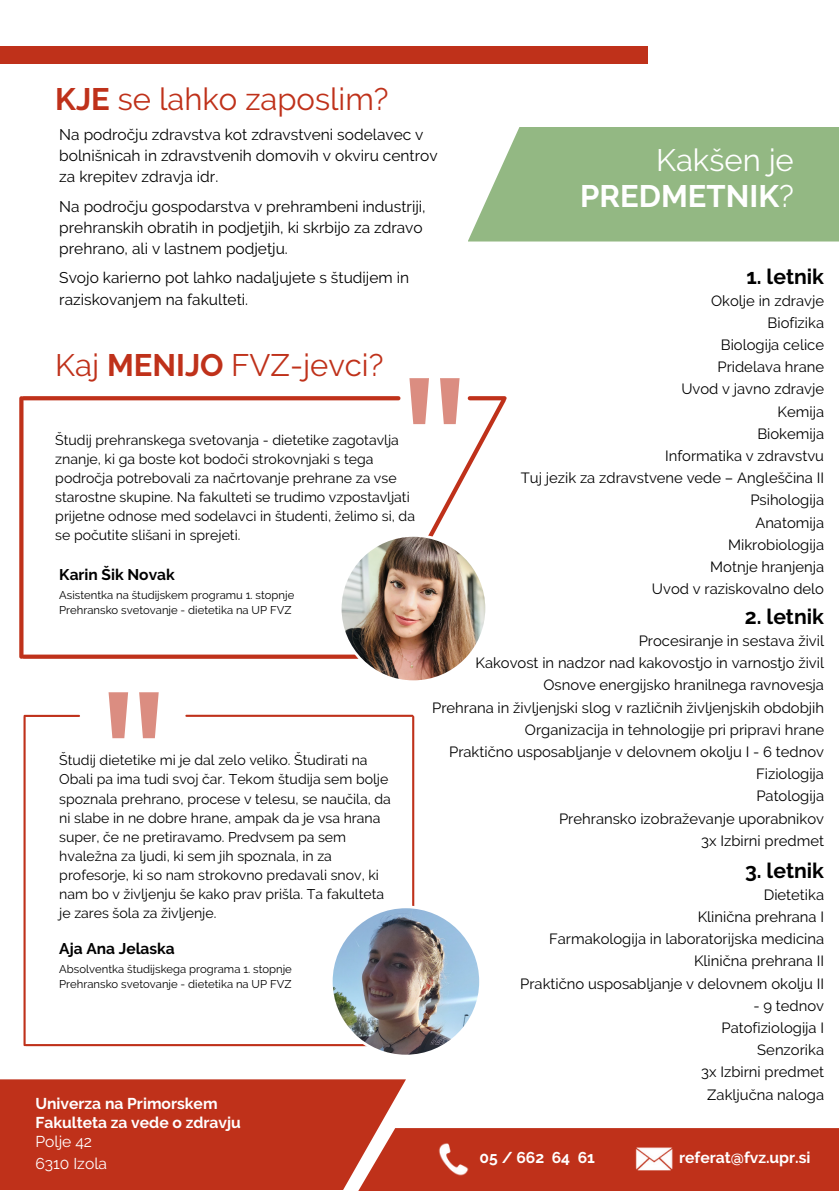
<style>
.page{position:relative;width:839px;height:1191px;background:#fff}
.page>*{position:absolute;margin:0;border:0;box-sizing:border-box;transform-origin:0 0}
.t1{font:600 159px "Hero New";color:#bf311a}
.t2{font:31px "Raleway";color:#bf311a}
.t3{font:700 31px/36px "Raleway";color:#fff;text-align:right}
.t4{font:700 21.2px "Raleway";color:#000}
.t5{font:700 15.6px/19px "Raleway";color:#fff}
.t6{font:15.6px "Raleway";color:#fff}
.t7{font:15.4px/21.2px "Raleway";color:#000}
.t8{font:700 15.4px "Raleway";color:#000}
.t9{font:14.8px/22.2px "Raleway";color:#000;text-align:right}
.t10{font:14px/19px "Raleway";color:#000}
.t11{font:11.2px/15px "Raleway";color:#000}
.s1{font-weight:700}
.s2{font-weight:400}
</style>
<div class="page">
<svg style="left:468px;top:127px;width:370px;height:115px;background:#9cbe8d"></svg>
<div style="left:343px;top:1128px;width:495px;height:63px;background:#bf311a"></div>
<hr style="left:186px;top:715px;width:226px;height:2px;background:#bf311a">
<hr style="left:25px;top:715px;width:54px;height:2px;background:#bf311a">
<hr style="left:412px;top:717px;width:2px;height:238px;background:#bf311a">
<hr style="left:23px;top:717px;width:3px;height:328px;background:#bf311a">
<hr style="left:26px;top:1044px;width:369px;height:2px;background:#bf311a">
<svg style="left:24px;top:396px;width:315px;height:4px"></svg>
<svg style="left:24px;top:655px;width:315px;height:4px"></svg>
<svg style="left:19px;top:398px;width:4px;height:259px"></svg>
<div style="left:0;top:1079px;width:406px;height:111px;background:#bf311a"></div>
<img style="left:339px;top:396px;width:168px;height:285px">
<div style="left:0;top:46px;width:647px;height:18px;background:#bf311a"></div>
<img style="left:635px;top:1147px;width:38px;height:24px">
<img style="left:439px;top:1143px;width:30px;height:33px">
<img style="left:330px;top:905px;width:150px;height:150px">
<p class="t2" style="left:55px;top:80px;width:335px"><span class="s1">KJE</span> se lahko zaposlim?</p>
<p class="t7" style="left:59px;top:124px;width:380px">Na področju zdravstva kot zdravstveni sodelavec v bolnišnicah in zdravstvenih domovih v okviru centrov za krepitev zdravja idr.</p>
<h6 class="t7" style="left:59px;top:196px;width:368px">Na področju gospodarstva v prehrambeni industriji, prehranskih obratih in podjetjih, ki skrbijo za zdravo prehrano, ali v lastnem podjetju.</h6>
<h5 class="t7" style="left:59px;top:267px;width:351px">Svojo karierno pot lahko nadaljujete s študijem in raziskovanjem na fakulteti.</h5>
<h2 class="t2" style="left:55px;top:347px;width:329px">Kaj <span class="s1">MENIJO</span> FVZ-jevci?</h2>
<h1 class="t1" style="left:400px;top:329px;width:69px">"</h1>
<h2 class="t10" style="left:55px;top:430px;width:361px">Študij prehranskega svetovanja - dietetike zagotavlja znanje, ki ga boste kot bodoči strokovnjaki s tega področja potrebovali za načrtovanje prehrane za vse starostne skupine. Na fakulteti se trudimo vzpostavljati prijetne odnose med sodelavci in študenti, želimo si, da se počutite slišani in sprejeti.</h2>
<p class="t8" style="left:59px;top:565px;width:117px">Karin Šik Novak</p>
<p class="t11" style="left:59px;top:587px;width:236px">Asistentka na študijskem programu 1. stopnje<br>Prehransko svetovanje - dietetika na UP FVZ</p>
<h3 class="t3" style="left:580px;top:142px;width:215px"><span class="s2">Kakšen je<br></span>PREDMETNIK<span class="s2">?</span></h3>
<h3 class="t4" style="left:746px;top:264px;width:79px">1. letnik</h3>
<h6 class="t9" style="left:521px;top:289px;width:304px">Okolje in zdravje<br>Biofizika<br>Biologija celice<br>Pridelava hrane<br>Uvod v javno zdravje<br>Kemija<br>Biokemija<br>Informatika v zdravstvu<br>Tuj jezik za zdravstvene vede – Angleščina II<br>Psihologija<br>Anatomija<br>Mikrobiologija<br>Motnje hranjenja<br>Uvod v raziskovalno delo</h6>
<p class="t4" style="left:744px;top:604px;width:81px">2. letnik</p>
<h3 class="t9" style="left:432px;top:630px;width:393px">Procesiranje in sestava živil<br>Kakovost in nadzor nad kakovostjo in varnostjo živil Osnove energijsko hranilnega ravnovesja<br>Prehrana in življenjski slog v različnih življenjskih obdobjih Organizacija in tehnologije pri pripravi hrane<br>Praktično usposabljanje v delovnem okolju I - 6 tednov Fiziologija<br>Patologija<br>Prehransko izobraževanje uporabnikov<br>3x Izbirni predmet</h3>
<h1 class="t1" style="left:100px;top:643px;width:69px">"</h1>
<h2 class="t10" style="left:59px;top:751px;width:333px">Študij dietetike mi je dal zelo veliko. Študirati na Obali pa ima tudi svoj čar. Tekom študija sem bolje spoznala prehrano, procese v telesu, se naučila, da ni slabe in ne dobre hrane, ampak da je vsa hrana super, če ne pretiravamo. Predvsem pa sem hvaležna za ljudi, ki sem jih spoznala, in za profesorje, ki so nam strokovno predavali snov, ki nam bo v življenju še kako prav prišla. Ta fakulteta je zares šola za življenje.</h2>
<h3 class="t4" style="left:745px;top:858px;width:81px">3. letnik</h3>
<h6 class="t9" style="left:520px;top:884px;width:305px">Dietetika<br>Klinična prehrana I<br>Farmakologija in laboratorijska medicina<br>Klinična prehrana II<br>Praktično usposabljanje v delovnem okolju II</h6>
<h6 class="t9" style="left:701px;top:995px;width:124px">- 9 tednov<br>Patofiziologija I<br>Senzorika<br>3x Izbirni predmet<br>Zaključna naloga</h6>
<h4 class="t8" style="left:59px;top:939px;width:117px">Aja Ana Jelaska</h4>
<p class="t11" style="left:59px;top:961px;width:234px">Absolventka študijskega programa 1. stopnje<br>Prehransko svetovanje - dietetika na UP FVZ</p>
<h4 class="t5" style="left:35px;top:1094px;width:207px">Univerza na Primorskem<br>Fakulteta za vede o zdravju<br><span class="s2">Polje 42</span></h4>
<h4 class="t6" style="left:35px;top:1154px;width:73px">6310 Izola</h4>
<p class="t5" style="left:479px;top:1148px;width:117px">05 / 662 64 61</p>
<h6 class="t5" style="left:679px;top:1148px;width:133px">referat@fvz.upr.si</h6>
</div>
